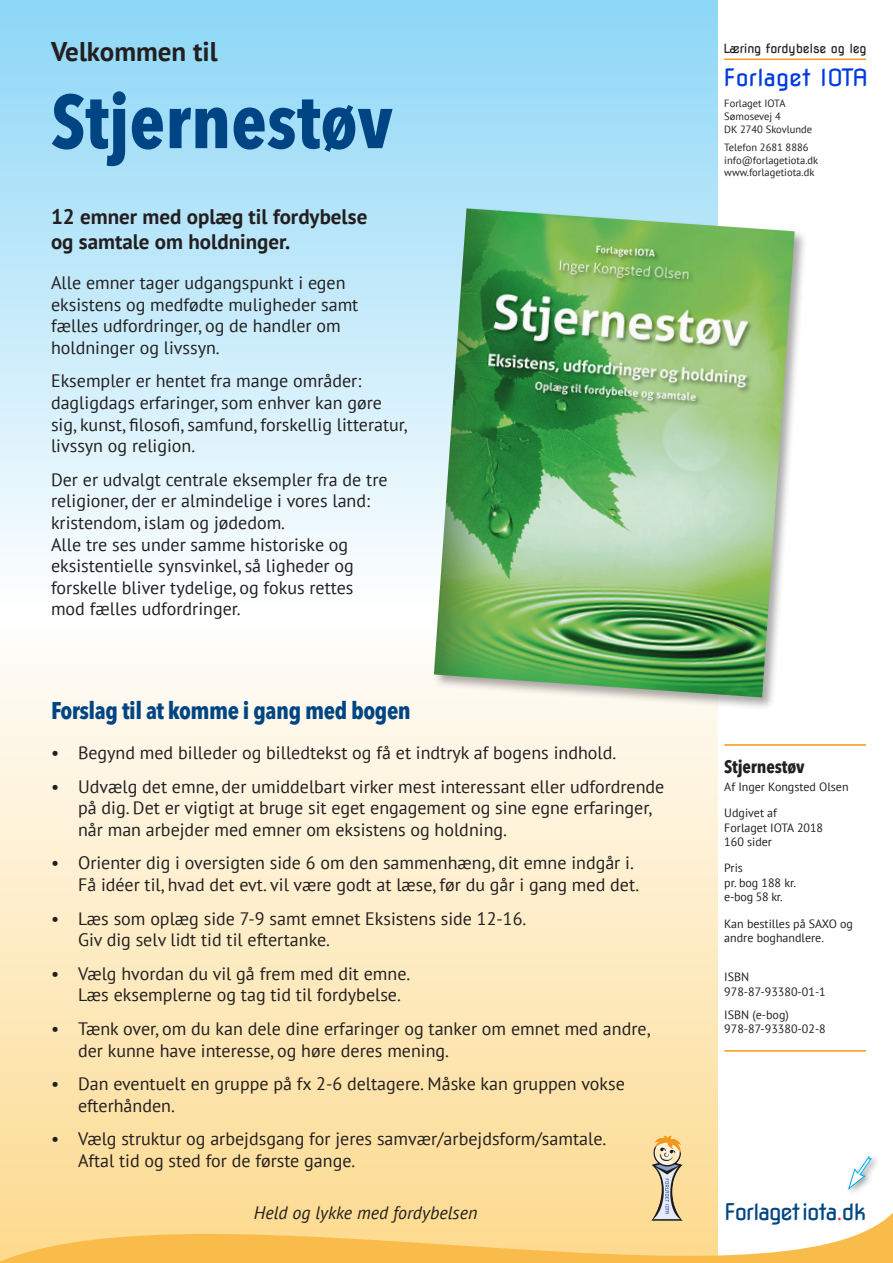
<style>
.page{position:relative;width:893px;height:1263px;background:#fff}
.page>*{position:absolute;margin:0;border:0;box-sizing:border-box;transform-origin:0 0}
.t1{font:700 condensed 75px "Avenir Next LT Pro";color:#004583}
._11_alm_tekst{font:700 27px "PT Sans";color:#231f20}
._11_alm_tekst-2{font:700 condensed 24px "Avenir Next LT Pro";letter-spacing:-.02em;color:#004583}
.t2{font:23.4px "Nova Flat";color:#003adf}
._09_alm_tekst{font:22.5px "Nova Flat";letter-spacing:-.05em;color:#004583}
.t3{font:700 21px "PT Sans";color:#231f20}
.t4{font:18px/21.6px "PT Sans";color:#231f20}
.t5{font:italic 18px "PT Sans";color:#231f20}
.t6{font:700 condensed 18px "Avenir Next LT Pro";letter-spacing:-.01em;color:#231f20}
.t7{font:12.75px "Nova Flat";letter-spacing:-.02em;color:#231f20}
._11_alm_tekst-3{font:12px/14.4px "PT Sans";color:#231f20}
.t8{font:10.5px/12.6px "PT Sans";color:#231f20}
.s1{color:#ee3b32}
</style>
<div class="page">
<svg style="left:0;top:670px;width:717px;height:507px;background:#fdecc6"></svg>
<div style="left:0;top:0;width:717px;height:606px;background:linear-gradient(to bottom,#8cd6f7,#fdfefe)"></div>
<svg style="left:0;top:1177px;width:893px;height:86px;background:#fcda94"></svg>
<hr style="left:724px;top:59px;width:142px;height:1px;background:#f4991a">
<img style="left:651px;top:1136px;width:31px;height:84px">
<div style="left:845px;top:1152px;width:35px;height:45px;background:#231f20;opacity:.45"></div>
<svg style="left:847px;top:1155px;width:25px;height:35px"></svg>
<div style="left:432px;top:206px;width:376px;height:505px;background:#231f20;opacity:.4"></div>
<img style="left:434px;top:208px;width:361px;height:489px">
<hr style="left:724px;top:744px;width:142px;height:2px;background:#f4991a">
<hr style="left:724px;top:1050px;width:142px;height:1px;background:#f4991a">
<p class="_11_alm_tekst" style="left:51px;top:34px;width:168px">Velkommen til</p>
<p class="t1" style="left:51px;top:76px;width:343px">Stjernestøv</p>
<p class="t3" style="left:51px;top:203px;width:318px">12 emner med oplæg til fordybelse</p>
<p class="t3" style="left:51px;top:228px;width:241px">og samtale om holdninger.</p>
<p class="t4" style="left:51px;top:271px;width:296px">Alle emner tager udgangspunkt i egen</p>
<p class="t4" style="left:51px;top:293px;width:309px">eksistens og medfødte muligheder samt</p>
<p class="t4" style="left:51px;top:315px;width:291px">fælles udfordringer, og de handler om</p>
<p class="t4" style="left:51px;top:336px;width:170px">holdninger og livssyn.</p>
<p class="t4" style="left:51px;top:370px;width:312px">Eksempler er hentet fra mange områder:</p>
<p class="t4" style="left:51px;top:391px;width:358px">dagligdags erfaringer, som enhver kan gøre sig, kunst, filosofi, samfund, forskellig litteratur, livssyn og religion.</p>
<p class="t4" style="left:51px;top:468px;width:338px">Der er udvalgt centrale eksempler fra de tre religioner, der er almindelige i vores land:</p>
<p class="t4" style="left:51px;top:511px;width:236px">kristendom, islam og jødedom.</p>
<p class="t4" style="left:51px;top:533px;width:299px">Alle tre ses under samme historiske og</p>
<p class="t4" style="left:51px;top:555px;width:304px">eksistentielle synsvinkel, så ligheder og</p>
<p class="t4" style="left:51px;top:576px;width:304px">forskelle bliver tydelige, og fokus rettes</p>
<p class="t4" style="left:51px;top:598px;width:191px">mod fælles udfordringer.</p>
<p class="_11_alm_tekst-2" style="left:51px;top:696px;width:361px">Forslag til at komme i gang med bogen</p>
<p class="t4" style="left:51px;top:741px;width:567px">• Begynd med billeder og billedtekst og få et indtryk af bogens indhold.</p>
<p class="t4" style="left:78px;top:775px;width:588px;text-indent:-27px">• Udvælg det emne, der umiddelbart virker mest interessant eller udfordrende på dig. Det er vigtigt at bruge sit eget engagement og sine egne erfaringer,</p>
<p class="t4" style="left:78px;top:818px;width:430px">når man arbejder med emner om eksistens og holdning.</p>
<p class="t4" style="left:51px;top:852px;width:584px">• Orienter dig i oversigten side 6 om den sammenhæng, dit emne indgår i.</p>
<p class="t4" style="left:78px;top:873px;width:563px">Få idéer til, hvad det evt. vil være godt at læse, før du går i gang med det.</p>
<p class="t4" style="left:51px;top:907px;width:477px">• Læs som oplæg side 7-9 samt emnet Eksistens side 12-16.</p>
<p class="t4" style="left:78px;top:929px;width:254px">Giv dig selv lidt tid til eftertanke.</p>
<p class="t4" style="left:51px;top:962px;width:361px">• Vælg hvordan du vil gå frem med dit emne.</p>
<p class="t4" style="left:78px;top:984px;width:324px">Læs eksemplerne og tag tid til fordybelse.</p>
<p class="t4" style="left:51px;top:1017px;width:601px">• Tænk over, om du kan dele dine erfaringer og tanker om emnet med andre,</p>
<p class="t4" style="left:78px;top:1039px;width:373px">der kunne have interesse, og høre deres mening.</p>
<p class="t4" style="left:51px;top:1073px;width:575px">• Dan eventuelt en gruppe på fx 2-6 deltagere. Måske kan gruppen vokse</p>
<p class="t4" style="left:78px;top:1094px;width:98px">efterhånden.</p>
<p class="t4" style="left:51px;top:1128px;width:557px">• Vælg struktur og arbejdsgang for jeres samvær/arbejdsform/samtale.</p>
<p class="t4" style="left:78px;top:1149px;width:279px">Aftal tid og sted for de første gange.</p>
<p class="t5" style="left:254px;top:1201px;width:225px">Held og lykke med fordybelsen</p>
<p class="t7" style="left:723px;top:40px;width:145px">Læring fordybelse og leg</p>
<p class="t2" style="left:723px;top:64px;width:146px">Forlaget IOTA</p>
<p class="t8" style="left:724px;top:97px;width:89px">Forlaget IOTA<br>Sømosevej 4<br>DK 2740 Skovlunde</p>
<p class="t8" style="left:724px;top:141px;width:95px">Telefon 2681 8886 info@forlagetiota.dk www.forlagetiota.dk</p>
<p class="t6" style="left:724px;top:755px;width:82px">Stjernestøv</p>
<p class="_11_alm_tekst-3" style="left:724px;top:779px;width:126px">Af Inger Kongsted Olsen</p>
<p class="_11_alm_tekst-3" style="left:724px;top:805px;width:54px">Udgivet af</p>
<p class="_11_alm_tekst-3" style="left:724px;top:820px;width:100px">Forlaget IOTA 2018</p>
<p class="_11_alm_tekst-3" style="left:724px;top:834px;width:49px">160 sider</p>
<p class="_11_alm_tekst-3" style="left:724px;top:861px;width:20px">Pris</p>
<p class="_11_alm_tekst-3" style="left:724px;top:875px;width:73px">pr. bog 188 kr.</p>
<p class="_11_alm_tekst-3" style="left:724px;top:889px;width:60px">e-bog 58 kr.</p>
<p class="_11_alm_tekst-3" style="left:724px;top:916px;width:130px">Kan bestilles på SAXO og andre boghandlere.</p>
<p class="_11_alm_tekst-3" style="left:724px;top:969px;width:26px">ISBN</p>
<p class="_11_alm_tekst-3" style="left:724px;top:984px;width:103px">978-87-93380-01-1</p>
<p class="_11_alm_tekst-3" style="left:724px;top:1007px;width:66px">ISBN (e-bog)</p>
<p class="_11_alm_tekst-3" style="left:724px;top:1022px;width:103px">978-87-93380-02-8</p>
<p class="_09_alm_tekst" style="left:724px;top:1199px;width:144px">Forlaget iota<span class="s1">.</span>dk</p>
</div>
